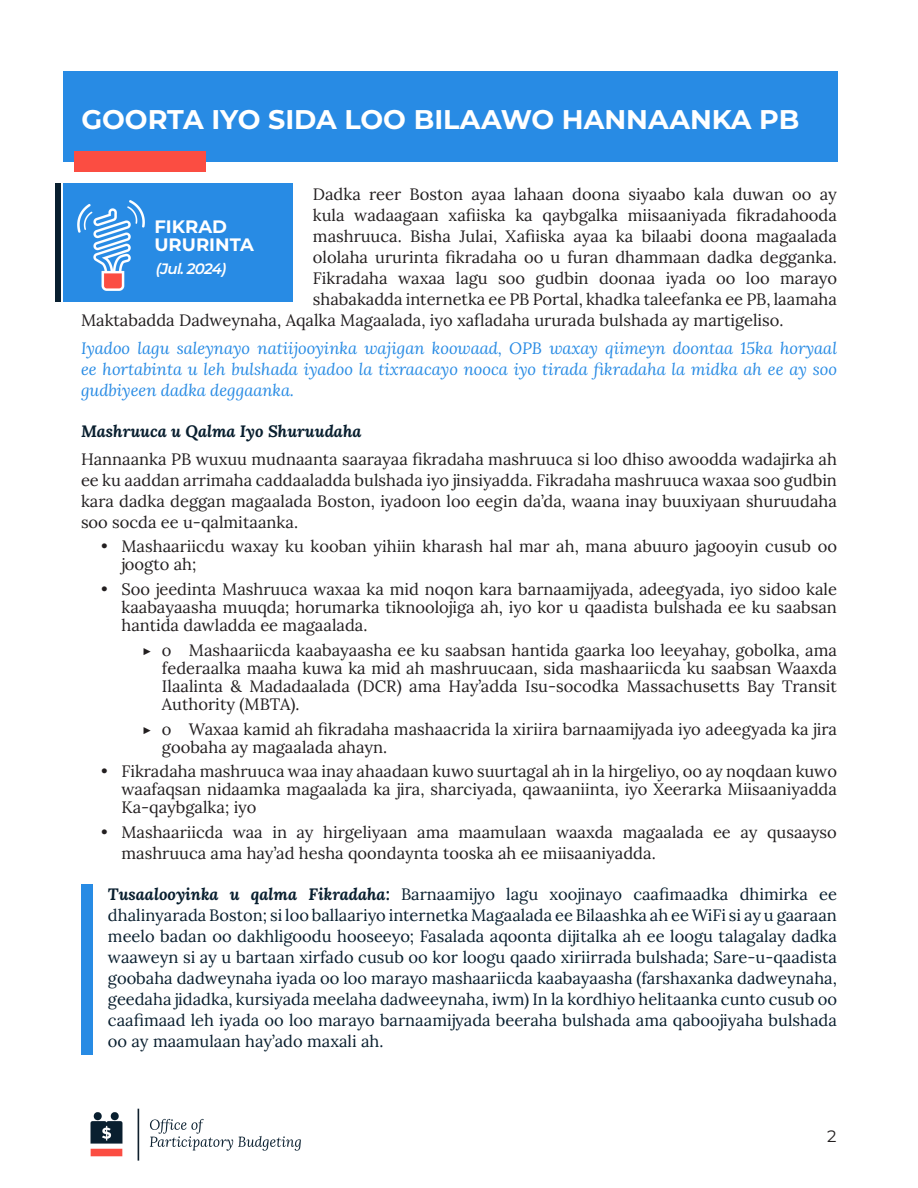
<style>
.page{position:relative;width:918px;height:1188px;background:#fff}
.page>*{position:absolute;margin:0;border:0;box-sizing:border-box;transform-origin:0 0}
.t1{font:700 27px "Montserrat";color:#fff}
.t2{font:700 18px/18px "Montserrat";color:#fff}
.t3{font:16.5px/18px "Lora";color:#231f20;text-align:justify}
.t4{font:16.5px/21px "Lora";color:#091f2f;text-align:justify}
.t5{font:italic 16.5px/21px "Lora";color:#288be4;text-align:justify}
.t6{font:italic 700 16.5px "Lora";color:#091f2f}
.t7{font:16.5px "Montserrat";color:#231f20}
.t8{font:italic 600 15px "Montserrat";letter-spacing:-.055em;color:#fff}
.s1{font-family:"Montserrat";font-weight:200}
.s2{font-weight:700;font-style:italic}
</style>
<div class="page">
<div style="left:63px;top:71px;width:774px;height:90px;background:#288be4"></div>
<div style="left:74px;top:151px;width:132px;height:20px;background:#fb4d42"></div>
<div style="left:81px;top:885px;width:12px;height:170px;background:#288be4"></div>
<div style="left:63px;top:183px;width:230px;height:118px;background:#288be4"></div>
<img style="left:77px;top:200px;width:67px;height:91px">
<img style="left:90px;top:1108px;width:211px;height:53px">
<div style="left:55px;top:183px;width:6px;height:118px;background:#091f2f"></div>
<h1 class="t1" style="left:81px;top:100px;width:720px">GOORTA IYO SIDA LOO BILAAWO HANNAANKA PB</h1>
<p class="t3" style="left:313px;top:184px;width:526px">Dadka reer Boston ayaa lahaan doona siyaabo kala duwan oo ay</p>
<p class="t3" style="left:313px;top:205px;width:526px">kula wadaagaan xafiiska ka qaybgalka miisaaniyada fikradahooda</p>
<p class="t3" style="left:313px;top:226px;width:526px">mashruuca. Bisha Julai, Xafiiska ayaa ka bilaabi doona magaalada</p>
<p class="t3" style="left:313px;top:247px;width:526px">ololaha ururinta fikradaha oo u furan dhammaan dadka degganka.</p>
<p class="t3" style="left:313px;top:268px;width:526px">Fikradaha waxaa lagu soo gudbin doonaa iyada oo loo marayo</p>
<p class="t3" style="left:313px;top:289px;width:526px">shabakadda internetka ee PB Portal, khadka taleefanka ee PB, laamaha</p>
<p class="t3" style="left:81px;top:310px;width:704px">Maktabadda Dadweynaha, Aqalka Magaalada, iyo xafladaha ururada bulshada ay martigeliso.</p>
<p class="t5" style="left:81px;top:337px;width:758px">Iyadoo lagu saleynayo natiijooyinka wajigan koowaad, OPB waxay qiimeyn doontaa 15ka horyaal ee hortabinta u leh bulshada iyadoo la tixraacayo nooca iyo tirada fikradaha la midka ah ee ay soo gudbiyeen dadka deggaanka.</p>
<p class="t6" style="left:81px;top:420px;width:282px">Mashruuca u Qalma Iyo Shuruudaha</p>
<p class="t3" style="left:81px;top:447px;width:758px;line-height:21px">Hannaanka PB wuxuu mudnaanta saarayaa fikradaha mashruuca si loo dhiso awoodda wadajirka ah ee ku aaddan arrimaha caddaaladda bulshada iyo jinsiyadda. Fikradaha mashruuca waxaa soo gudbin kara dadka deggan magaalada Boston, iyadoon loo eegin da’da, waana inay buuxiyaan shuruudaha soo socda ee u-qalmitaanka.</p>
<p class="t3" style="left:121px;top:536px;width:717px;text-indent:-20px">• Mashaariicdu waxay ku kooban yihiin kharash hal mar ah, mana abuuro jagooyin cusub oo joogto ah;</p>
<p class="t3" style="left:121px;top:579px;width:717px;text-indent:-20px">• Soo jeedinta Mashruuca waxaa ka mid noqon kara barnaamijyada, adeegyada, iyo sidoo kale kaabayaasha muuqda; horumarka tiknoolojiga ah, iyo kor u qaadista bulshada ee ku saabsan hantida dawladda ee magaalada.</p>
<p class="t3" style="left:162px;top:640px;width:677px;text-indent:-20px"><span class="s1">▶</span> o Mashaariicda kaabayaasha ee ku saabsan hantida gaarka loo leeyahay, gobolka, ama federaalka maaha kuwa ka mid ah mashruucaan, sida mashaariicda ku saabsan Waaxda Ilaalinta &amp; Madadaalada (DCR) ama Hay’adda Isu-socodka Massachusetts Bay Transit Authority (MBTA).</p>
<p class="t3" style="left:162px;top:719px;width:676px;text-indent:-20px"><span class="s1">▶</span> o Waxaa kamid ah fikradaha mashaacrida la xiriira barnaamijyada iyo adeegyada ka jira goobaha ay magaalada ahayn.</p>
<p class="t3" style="left:121px;top:761px;width:717px;text-indent:-20px">• Fikradaha mashruuca waa inay ahaadaan kuwo suurtagal ah in la hirgeliyo, oo ay noqdaan kuwo waafaqsan nidaamka magaalada ka jira, sharciyada, qawaaniinta, iyo Xeerarka Miisaaniyadda Ka-qaybgalka; iyo</p>
<p class="t3" style="left:121px;top:821px;width:717px;line-height:21px;text-indent:-20px">• Mashaariicda waa in ay hirgeliyaan ama maamulaan waaxda magaalada ee ay qusaayso mashruuca ama hay’ad hesha qoondaynta tooska ah ee miisaaniyadda.</p>
<p class="t4" style="left:108px;top:883px;width:731px"><span class="s2">Tusaalooyinka u qalma Fikradaha:</span> Barnaamijyo lagu xoojinayo caafimaadka dhimirka ee dhalinyarada Boston; si loo ballaariyo internetka Magaalada ee Bilaashka ah ee WiFi si ay u gaaraan meelo badan oo dakhligoodu hooseeyo; Fasalada aqoonta dijitalka ah ee loogu talagalay dadka waaweyn si ay u bartaan xirfado cusub oo kor loogu qaado xiriirrada bulshada; Sare-u-qaadista goobaha dadweynaha iyada oo loo marayo mashaariicda kaabayaasha (farshaxanka dadweynaha, geedaha jidadka, kursiyada meelaha dadweeynaha, iwm) In la kordhiyo helitaanka cunto cusub oo caafimaad leh iyada oo loo marayo barnaamijyada beeraha bulshada ama qaboojiyaha bulshada oo ay maamulaan hay’ado maxali ah.</p>
<p class="t2" style="left:154px;top:217px;width:101px">FIKRAD<br>URURINTA</p>
<p class="t8" style="left:156px;top:258px;width:72px">(Jul. 2024)</p>
<p class="t7" style="left:827px;top:1125px;width:11px">2</p>
</div>
